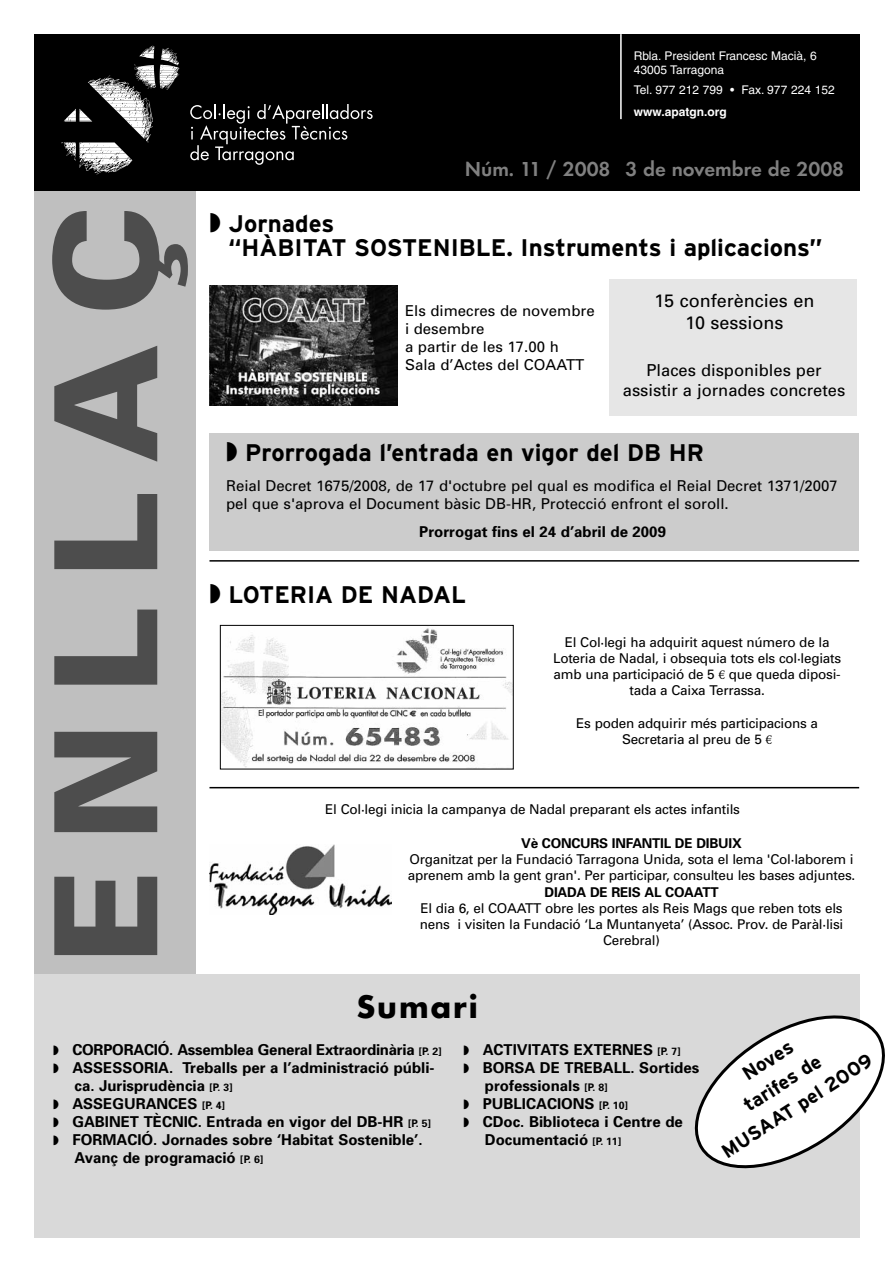
<style>
.page{position:relative;width:893px;height:1263px;background:#fff}
.page>*{position:absolute;margin:0;border:0;box-sizing:border-box;transform-origin:0 0}
.t1{font:900 142.5px "Univers";letter-spacing:.2em;color:#4d4d4d}
.t2{font:700 30px "Futura";letter-spacing:.07em;color:#000}
.t3{font:700 24px/24px "Interstate";color:#000}
.t4{font:600 21px "Futura";color:#808080}
.t5{font:700 19.5px/27px "Interstate";color:#000;text-align:center}
.t6{font:18px/21.6px "Univers";color:#000;text-align:center}
.t7{font:16.5px/19.8px "Univers";color:#000;text-align:center}
.t8{font:700 15px "Univers";color:#000}
.t9{font:15px/18px "Univers";color:#000}
.t10{font:13.5px/16.2px "Univers";letter-spacing:-.015em;color:#000;text-align:center}
.t11{font:700 13.5px "Univers";letter-spacing:-.015em;color:#000}
.t12{font:12px/14.4px "Helvetica";color:#fff}
.t13{font:700 12px "Helvetica";color:#fff}
.s1{font-family:"Warnock Pro";font-weight:300}
.s2{font-size:10.5px}
</style>
<div class="page">
<div style="left:609px;top:279px;width:247px;height:136px;background:#e6e6e6"></div>
<div style="left:209px;top:434px;width:650px;height:117px;background:#ccc"></div>
<div style="left:34px;top:191px;width:162px;height:789px;background:#bfbfbf"></div>
<div style="left:34px;top:34px;width:825px;height:157px;background:#000"></div>
<div style="left:34px;top:974px;width:825px;height:264px;background:#d9d9d9"></div>
<svg style="left:61px;top:46px;width:118px;height:128px"></svg>
<svg style="left:190px;top:104px;width:182px;height:61px"></svg>
<hr style="left:620px;top:34px;width:1px;height:85px;background:#fff">
<svg style="left:694px;top:1007px;width:191px;height:170px"></svg>
<hr style="left:209px;top:560px;width:650px;height:2px;background:#000">
<img style="left:222px;top:628px;width:289px;height:139px">
<div style="left:220px;top:625px;width:293px;height:144px;border:1px solid #000"></div>
<hr style="left:209px;top:787px;width:650px;height:1px;background:#000">
<img style="left:209px;top:845px;width:182px;height:70px">
<img style="left:209px;top:286px;width:189px;height:120px">
<p class="t12" style="left:633px;top:49px;width:185px">Rbla. President Francesc Macià, 6<br>43005 Tarragona</p>
<p class="t12" style="left:633px;top:84px;width:202px">Tel. 977 212 799 • Fax. 977 224 152</p>
<p class="t13" style="left:633px;top:107px;width:94px">www.apatgn.org</p>
<h1 class="t1" style="left:54px;top:965px;width:761px;rotate:-90deg">ENLLAÇ</h1>
<h3 class="t4" style="left:465px;top:160px;width:381px">Núm. 11 / 2008 3 de novembre de 2008</h3>
<h3 class="t3" style="left:229px;top:214px;width:595px;text-indent:-19px">◗ Jornades<br>“HÀBITAT SOSTENIBLE. Instruments i aplicacions”</h3>
<p class="t9" style="left:405px;top:303px;width:191px">Els dimecres de novembre i desembre<br>a partir de les 17.00 h<br>Sala d’Actes del COAATT</p>
<h3 class="t6" style="left:654px;top:292px;width:162px">15 conferències en<br>10 sessions</h3>
<p class="t7" style="left:623px;top:362px;width:224px">Places disponibles per assistir a jornades concretes</p>
<h3 class="t3" style="left:226px;top:443px;width:479px">◗ Prorrogada l’entrada en vigor del DB HR</h3>
<p class="t9" style="left:226px;top:478px;width:613px">Reial Decret 1675/2008, de 17 d'octubre pel qual es modifica el Reial Decret 1371/2007 pel que s'aprova el Document bàsic DB-HR, Protecció enfront el soroll.</p>
<p class="t8" style="left:419px;top:527px;width:248px">Prorrogat fins el 24 d’abril de 2009</p>
<h3 class="t3" style="left:209px;top:584px;width:258px">◗ LOTERIA DE NADAL</h3>
<p class="t10" style="left:553px;top:635px;width:290px">El Col·legi ha adquirit aquest número de la Loteria de Nadal, i obsequia tots els col·legiats amb una participació de 5 <span class="s1">€</span> que queda diposi&shy;tada a Caixa Terrassa.</p>
<p class="t10" style="left:576px;top:716px;width:243px">Es poden adquirir més participacions a<br>Secretaria al preu de 5 <span class="s1">€</span></p>
<p class="t10" style="left:325px;top:802px;width:416px">El Col·legi inicia la campanya de Nadal preparant els actes infantils</p>
<p class="t11" style="left:521px;top:838px;width:222px">Vè CONCURS INFANTIL DE DIBUIX</p>
<p class="t10" style="left:408px;top:852px;width:449px;text-align:left">Organitzat per la Fundació Tarragona Unida, sota el lema 'Col·laborem i aprenem amb la gent gran'. Per participar, consulteu les bases adjuntes.</p>
<p class="t11" style="left:544px;top:887px;width:176px">DIADA DE REIS AL COAATT</p>
<p class="t10" style="left:420px;top:901px;width:425px">El dia 6, el COAATT obre les portes als Reis Mags que reben tots els nens i visiten la Fundació ‘La Muntanyeta’ (Assoc. Prov. de Paràl·lisi<br>Cerebral)</p>
<h2 class="t2" style="left:356px;top:993px;width:123px">Sumari</h2>
<p class="t8" style="left:53px;top:1044px;width:390px">◗ CORPORACIÓ. Assemblea General Extraordinària <span class="s2">[P. 2]</span></p>
<p class="t8" style="left:53px;top:1062px;width:383px">◗ ASSESSORIA. Treballs per a l’administració públi-</p>
<p class="t8" style="left:74px;top:1080px;width:160px">ca. Jurisprudència <span class="s2">[P. 3]</span></p>
<p class="t8" style="left:53px;top:1098px;width:173px">◗ ASSEGURANCES <span class="s2">[P. 4]</span></p>
<p class="t8" style="left:53px;top:1116px;width:379px">◗ GABINET TÈCNIC. Entrada en vigor del DB-HR <span class="s2">[P. 5]</span></p>
<p class="t8" style="left:53px;top:1134px;width:371px">◗ FORMACIÓ. Jornades sobre ‘Habitat Sostenible’.</p>
<p class="t8" style="left:74px;top:1152px;width:190px">Avanç de programació <span class="s2">[P. 6]</span></p>
<p class="t8" style="left:463px;top:1044px;width:218px">◗ ACTIVITATS EXTERNES <span class="s2">[P. 7]</span></p>
<p class="t8" style="left:463px;top:1062px;width:237px">◗ BORSA DE TREBALL. Sortides</p>
<p class="t8" style="left:485px;top:1080px;width:124px">professionals <span class="s2">[P. 8]</span></p>
<p class="t8" style="left:463px;top:1098px;width:166px">◗ PUBLICACIONS <span class="s2">[P. 10]</span></p>
<p class="t8" style="left:463px;top:1116px;width:221px">◗ CDoc. Biblioteca i Centre de</p>
<p class="t8" style="left:485px;top:1134px;width:138px">Documentació <span class="s2">[P. 11]</span></p>
<h3 class="t5" style="left:687px;top:1098px;width:176px;rotate:-33deg">Noves<br>tarifes de<br>MUSAAT pel 2009</h3>
</div>
